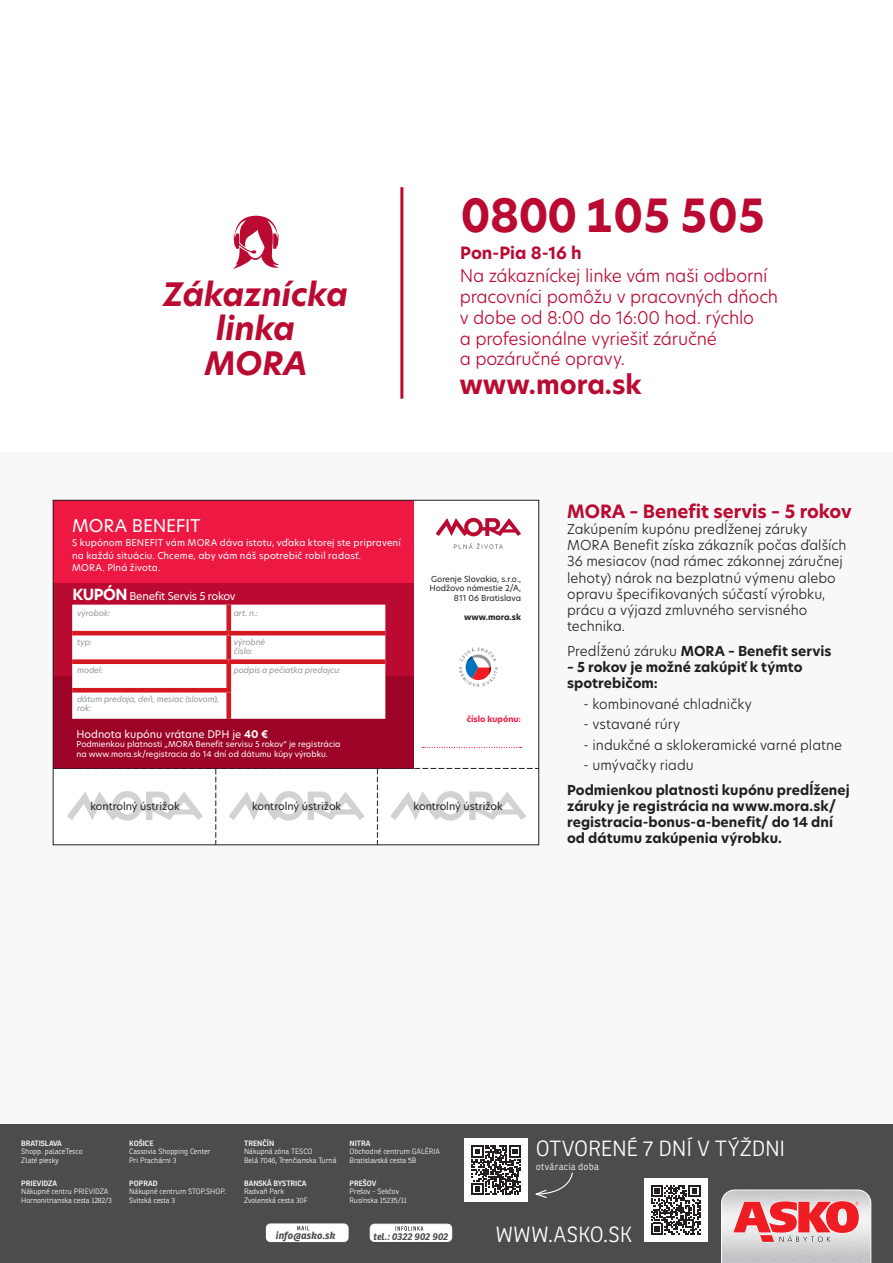
<style>
.page{position:relative;width:893px;height:1263px;background:#fff}
.page>*{position:absolute;margin:0;border:0;box-sizing:border-box;transform-origin:0 0}
.t1{font:700 44.85px "New Hero";letter-spacing:-.075em;color:#ba0a32}
.TYP{font:italic 700 31.65px/34.5px "New Hero";color:#ba0a32;text-align:center}
.TYP-2{font:700 25.95px "New Hero";color:#ba0a32}
.popisky_Gotham{font:300 21.3px "Ronnia Basic";letter-spacing:-.005em;color:#fff}
.TYP-3{font:700 18px "New Hero";color:#ba0a32}
.t2{font:17.4px "Hero New";letter-spacing:-.01em;color:#fff}
.t3{font:300 17.25px/20.7px "New Hero";letter-spacing:-.01em;color:#ba0a32}
.t4{font:700 16.65px "New Hero";color:#ba0a32}
.t5{font:300 13.5px/16.2px "New Hero";color:#231f20}
.t6{font:700 13.5px/16.2px "New Hero";letter-spacing:.005em;color:#231f20}
.t7{font:10.65px "Hero New";letter-spacing:-.02em;color:#fff}
.t8{font:10.35px "Hero New";color:#231f20}
.t9{font:10.35px "Hero New";color:#fff}
.t10{font:italic 700 10.2px "Ronnia Basic";color:#4b4c4d}
.t11{font:italic 700 9.75px "Ronnia Basic";letter-spacing:-.01em;color:#4b4c4d}
.popisky_Gotham-2{font:300 9.75px "Ronnia Basic";letter-spacing:.025em;color:#fff}
.t12{font:9.3px/12.8px "Hero New";letter-spacing:.015em;color:#fff}
.t13{font:8.1px/9.8px "Hero New";color:#fff}
.t14{font:italic 8.1px/9.8px "Hero New";letter-spacing:-.01em;color:#939598}
.t15{font:8.1px/9.8px "Hero New";color:#231f20;text-align:right}
.t16{font:700 8.1px "Hero New";color:#ed1943}
.t17{font:700 8.1px "Hero New";color:#231f20}
.t18{font:300 7.5px/8.2px "Ronnia Basic";color:#fff}
.t19{font:600 7.5px "Ronnia Basic";color:#fff}
.s1{font-weight:700;font-size:15px}
.s2{font-weight:700}
.s3{font-weight:300}
</style>
<div class="page">
<div style="left:0;top:1124px;width:893px;height:139px;background:#4b4c4d"></div>
<svg style="left:721px;top:1190px;width:150px;height:73px"></svg>
<div style="left:644px;top:1178px;width:64px;height:64px;background:#fff"></div>
<svg style="left:651px;top:1185px;width:49px;height:49px"></svg>
<div style="left:464px;top:1138px;width:64px;height:64px;background:#fff"></div>
<svg style="left:471px;top:1145px;width:50px;height:50px"></svg>
<svg style="left:535px;top:1172px;width:38px;height:26px"></svg>
<div style="left:266px;top:1224px;width:82px;height:17px;background:#fff;border-radius:4px"></div>
<div style="left:266px;top:1224px;width:82px;height:18px;border:1px solid #fff;border-radius:4px"></div>
<svg style="left:297px;top:1226px;width:12px;height:4px"></svg>
<div style="left:370px;top:1224px;width:82px;height:17px;background:#fff;border-radius:4px"></div>
<div style="left:370px;top:1224px;width:82px;height:18px;border:1px solid #fff;border-radius:4px"></div>
<svg style="left:395px;top:1226px;width:28px;height:5px"></svg>
<div style="left:0;top:452px;width:893px;height:672px;background:#f8f8f9"></div>
<div style="left:53px;top:500px;width:486px;height:345px;background:#fff"></div>
<div style="left:53px;top:500px;width:360px;height:83px;background:#ed1943"></div>
<div style="left:53px;top:583px;width:360px;height:93px;background:#ba0a32"></div>
<div style="left:53px;top:676px;width:360px;height:92px;background:#9d0327"></div>
<svg style="left:72px;top:605px;width:313px;height:114px"></svg>
<div style="left:226px;top:605px;width:5px;height:26px;background:#d7171f"></div>
<hr style="left:72px;top:631px;width:157px;height:4px;background:#d7171f">
<hr style="left:229px;top:631px;width:156px;height:4px;background:#d7171f">
<div style="left:226px;top:635px;width:5px;height:24px;background:#d7171f"></div>
<div style="left:72px;top:659px;width:157px;height:5px;background:#d7171f"></div>
<div style="left:229px;top:659px;width:156px;height:5px;background:#d7171f"></div>
<div style="left:226px;top:664px;width:5px;height:24px;background:#d7171f"></div>
<hr style="left:72px;top:688px;width:159px;height:4px;background:#d7171f">
<div style="left:226px;top:692px;width:5px;height:27px;background:#d7171f"></div>
<svg style="left:422px;top:747px;width:99px;height:1px"></svg>
<svg style="left:436px;top:518px;width:85px;height:18px"></svg>
<svg style="left:454px;top:543px;width:49px;height:6px"></svg>
<svg style="left:459px;top:647px;width:39px;height:40px"></svg>
<svg style="left:55px;top:768px;width:482px;height:75px"></svg>
<svg style="left:233px;top:215px;width:46px;height:54px"></svg>
<hr style="left:400px;top:187px;width:3px;height:212px;background:#ba0a32">
<p class="t1" style="left:459px;top:185px;width:310px">0800 105 505</p>
<p class="t4" style="left:460px;top:242px;width:123px">Pon-Pia 8-16 h</p>
<p class="TYP" style="left:163px;top:277px;width:186px">Zákaznícka linka<br>MORA</p>
<p class="t3" style="left:460px;top:265px;width:320px">Na zákazníckej linke vám naši odborní pracovníci pomôžu v pracovných dňoch v dobe od 8:00 do 16:00 hod. rýchlo<br>a profesionálne vyriešiť záručné<br>a pozáručné opravy.</p>
<p class="TYP-2" style="left:459px;top:367px;width:184px">www.mora.sk</p>
<p class="t2" style="left:72px;top:513px;width:130px">MORA BENEFIT</p>
<p class="t12" style="left:72px;top:536px;width:330px">S kupónom BENEFIT vám MORA dáva istotu, vďaka ktorej ste pripravení na každú situáciu. Chceme, aby vám náš spotrebič robil radosť.<br>MORA. Plná života.</p>
<p class="t7" style="left:72px;top:589px;width:165px"><span class="s1">KUPÓN</span> Benefit Servis 5 rokov</p>
<p class="t14" style="left:77px;top:608px;width:35px">výrobok:</p>
<p class="t14" style="left:234px;top:608px;width:26px">art. n.:</p>
<p class="t14" style="left:77px;top:636px;width:16px">typ:</p>
<p class="t14" style="left:234px;top:636px;width:33px">výrobné číslo:</p>
<p class="t14" style="left:77px;top:665px;width:27px">model:</p>
<p class="t14" style="left:234px;top:665px;width:109px">podpis a pečiatka predajcu:</p>
<p class="t14" style="left:77px;top:694px;width:143px">dátum predaja, deň, mesiac (slovom), rok:</p>
<p class="t9" style="left:76px;top:727px;width:193px">Hodnota kupónu vrátane DPH je <span class="s2">40 €</span></p>
<p class="t13" style="left:76px;top:739px;width:265px">Podmienkou platnosti „MORA Benefit servisu 5 rokov“ je registrácia na www.mora.sk/registracia do 14 dní od dátumu kúpy výrobku.</p>
<p class="t15" style="left:429px;top:574px;width:93px">Gorenje Slovakia, s.r.o.,<br>Hodžovo námestie 2/A,<br>811 06 Bratislava</p>
<p class="t17" style="left:464px;top:612px;width:58px">www.mora.sk</p>
<p class="t16" style="left:467px;top:713px;width:56px">číslo kupónu:</p>
<p class="t8" style="left:90px;top:799px;width:91px">kontrolný ústrižok</p>
<p class="t8" style="left:252px;top:799px;width:91px">kontrolný ústrižok</p>
<p class="t8" style="left:414px;top:799px;width:91px">kontrolný ústrižok</p>
<p class="TYP-3" style="left:567px;top:499px;width:286px">MORA – Benefit servis – 5 rokov</p>
<p class="t5" style="left:567px;top:520px;width:281px">Zakúpením kupónu predĺženej záruky MORA Benefit získa zákazník počas ďalších 36 mesiacov (nad rámec zákonnej záručnej lehoty) nárok na bezplatnú výmenu alebo opravu špecifikovaných súčastí výrobku, prácu a výjazd zmluvného servisného technika.</p>
<p class="t6" style="left:567px;top:643px;width:266px"><span class="s3">Predĺženú záruku</span> MORA – Benefit servis</p>
<p class="t6" style="left:567px;top:659px;width:237px">– 5 rokov je možné zakúpiť k týmto spotrebičom:</p>
<p class="t5" style="left:584px;top:695px;width:170px">- kombinované chladničky</p>
<p class="t5" style="left:584px;top:716px;width:98px">- vstavané rúry</p>
<p class="t5" style="left:584px;top:736px;width:260px">- indukčné a sklokeramické varné platne</p>
<p class="t5" style="left:584px;top:757px;width:112px">- umývačky riadu</p>
<p class="t6" style="left:567px;top:782px;width:284px">Podmienkou platnosti kupónu predĺženej záruky je registrácia na www.mora.sk/ registracia-bonus-a-benefit/ do 14 dní od dátumu zakúpenia výrobku.</p>
<p class="t19" style="left:21px;top:1139px;width:42px">BRATISLAVA</p>
<p class="t18" style="left:21px;top:1148px;width:63px">Shopp. palaceTesco<br>Zlaté piesky</p>
<p class="t19" style="left:21px;top:1179px;width:37px">PRIEVIDZA</p>
<p class="t18" style="left:21px;top:1187px;width:89px">Nákupné centru PRIEVIDZA</p>
<p class="t18" style="left:21px;top:1196px;width:92px">Hornonitrianska cesta 1282/3</p>
<p class="t19" style="left:129px;top:1139px;width:26px">KOŠICE</p>
<p class="t18" style="left:129px;top:1148px;width:83px">Cassovia Shopping Center</p>
<p class="t18" style="left:129px;top:1156px;width:49px">Pri Prachárni 3</p>
<p class="t19" style="left:129px;top:1179px;width:30px">POPRAD</p>
<p class="t18" style="left:129px;top:1187px;width:98px">Nákupné centrum STOP.SHOP.</p>
<p class="t18" style="left:129px;top:1196px;width:47px">Svitská cesta 3</p>
<p class="t19" style="left:244px;top:1139px;width:32px">TRENČÍN</p>
<p class="t18" style="left:244px;top:1148px;width:70px">Nákupná zóna TESCO</p>
<p class="t18" style="left:244px;top:1156px;width:94px">Belá 7046, Trenčianska Turná</p>
<p class="t19" style="left:244px;top:1179px;width:64px">BANSKÁ BYSTRICA</p>
<p class="t18" style="left:244px;top:1187px;width:41px">Radvaň Park</p>
<p class="t18" style="left:244px;top:1196px;width:65px">Zvolenská cesta 30F</p>
<p class="t19" style="left:350px;top:1139px;width:22px">NITRA</p>
<p class="t18" style="left:350px;top:1148px;width:92px">Obchodné centrum GALÉRIA</p>
<p class="t18" style="left:350px;top:1156px;width:68px">Bratislavská cesta 5B</p>
<p class="t19" style="left:350px;top:1179px;width:28px">PREŠOV</p>
<p class="t18" style="left:350px;top:1187px;width:51px">Prešov - Sekčov</p>
<p class="t18" style="left:350px;top:1196px;width:59px">Rusínska 15235/11</p>
<p class="popisky_Gotham" style="left:536px;top:1135px;width:251px">OTVORENÉ 7 DNÍ V TÝŽDNI</p>
<p class="popisky_Gotham-2" style="left:536px;top:1160px;width:65px">otváracia doba</p>
<p class="t10" style="left:276px;top:1229px;width:61px">info@asko.sk</p>
<p class="t11" style="left:374px;top:1230px;width:76px">tel.: 0322 902 902</p>
<p class="popisky_Gotham" style="left:495px;top:1221px;width:138px">WWW.ASKO.SK</p>
</div>
